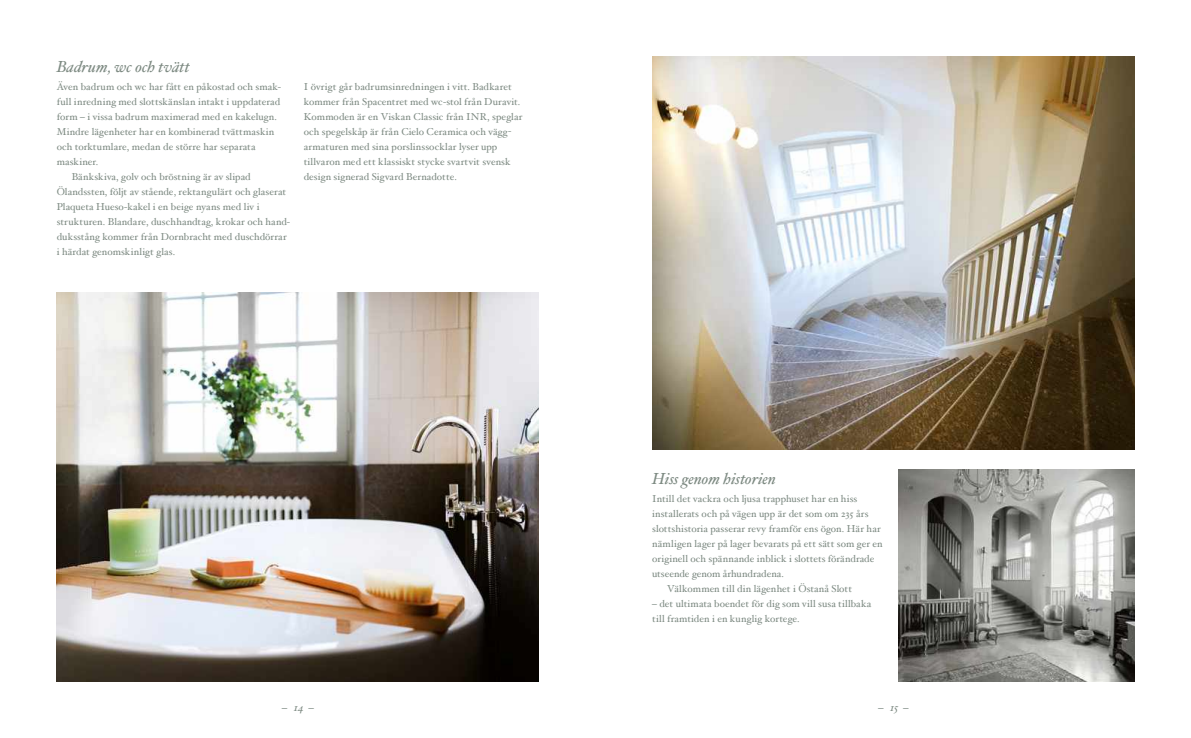
<style>
.page{position:relative;width:1191px;height:738px;background:#fff}
.page>*{position:absolute;margin:0;border:0;box-sizing:border-box;transform-origin:0 0}
.t1{font:italic 16px "Hoefler Text";letter-spacing:-.005em;color:#7d8a82}
.t2{font:italic 11px "Hoefler Text";color:#7d8a82}
.t3{font:10px/15px "Hoefler Text";letter-spacing:.005em;color:#7d8a82}
</style>
<div class="page">
<img style="left:57px;top:292px;width:482px;height:388px">
<img style="left:652px;top:57px;width:482px;height:392px">
<img style="left:899px;top:469px;width:235px;height:211px">
<h1 class="t1" style="left:57px;top:57px;width:134px">Badrum, wc och tvätt</h1>
<p class="t3" style="left:57px;top:78px;width:226px">Även badrum och wc har fått en påkostad och smak-</p>
<p class="t3" style="left:57px;top:93px;width:225px">full inredning med slottskänslan intakt i uppdaterad</p>
<p class="t3" style="left:57px;top:108px;width:222px">form – i vissa badrum maximerad med en kakelugn.</p>
<p class="t3" style="left:57px;top:123px;width:219px">Mindre lägenheter har en kombinerad tvättmaskin</p>
<p class="t3" style="left:57px;top:138px;width:200px">och torktumlare, medan de större har separata</p>
<p class="t3" style="left:57px;top:153px;width:43px">maskiner.</p>
<p class="t3" style="left:72px;top:168px;width:180px">Bänkskiva, golv och bröstning är av slipad</p>
<p class="t3" style="left:57px;top:183px;width:231px">Ölandssten, följt av stående, rektangulärt och glaserat</p>
<p class="t3" style="left:57px;top:198px;width:204px">Plaqueta Hueso-kakel i en beige nyans med liv i</p>
<p class="t3" style="left:57px;top:213px;width:235px">strukturen. Blandare, duschhandtag, krokar och hand-</p>
<p class="t3" style="left:57px;top:228px;width:231px">duksstång kommer från Dornbracht med duschdörrar</p>
<p class="t3" style="left:57px;top:243px;width:120px">i härdat genomskinligt glas.</p>
<p class="t3" style="left:304px;top:79px;width:220px">I övrigt går badrumsinredningen i vitt. Badkaret kommer från Spacentret med wc-stol från Duravit.<br>Kommoden är en Viskan Classic från INR, speglar och spegelskåp är från Cielo Ceramica och vägg&shy;armaturen med sina porslinssocklar lyser upp tillvaron med ett klassiskt stycke svartvit svensk design signerad Sigvard Bernadotte.</p>
<h1 class="t1" style="left:652px;top:468px;width:125px">Hiss genom historien</h1>
<p class="t3" style="left:652px;top:490px;width:207px">Intill det vackra och ljusa trapphuset har en hiss</p>
<p class="t3" style="left:652px;top:505px;width:218px">installerats och på vägen upp är det som om 235 års</p>
<p class="t3" style="left:652px;top:520px;width:230px">slottshistoria passerar revy framför ens ögon. Här har</p>
<p class="t3" style="left:652px;top:535px;width:232px">nämligen lager på lager bevarats på ett sätt som ger en</p>
<p class="t3" style="left:652px;top:550px;width:224px">originell och spännande inblick i slottets förändrade</p>
<p class="t3" style="left:652px;top:565px;width:133px">utseende genom århundradena.</p>
<p class="t3" style="left:667px;top:580px;width:186px">Välkommen till din lägenhet i Östanå Slott</p>
<p class="t3" style="left:652px;top:595px;width:220px">– det ultimata boendet för dig som vill susa tillbaka till framtiden i en kunglig kortege.</p>
<p class="t2" style="left:282px;top:700px;width:33px">– 14 –</p>
<p class="t2" style="left:878px;top:700px;width:32px">– 15 –</p>
</div>
